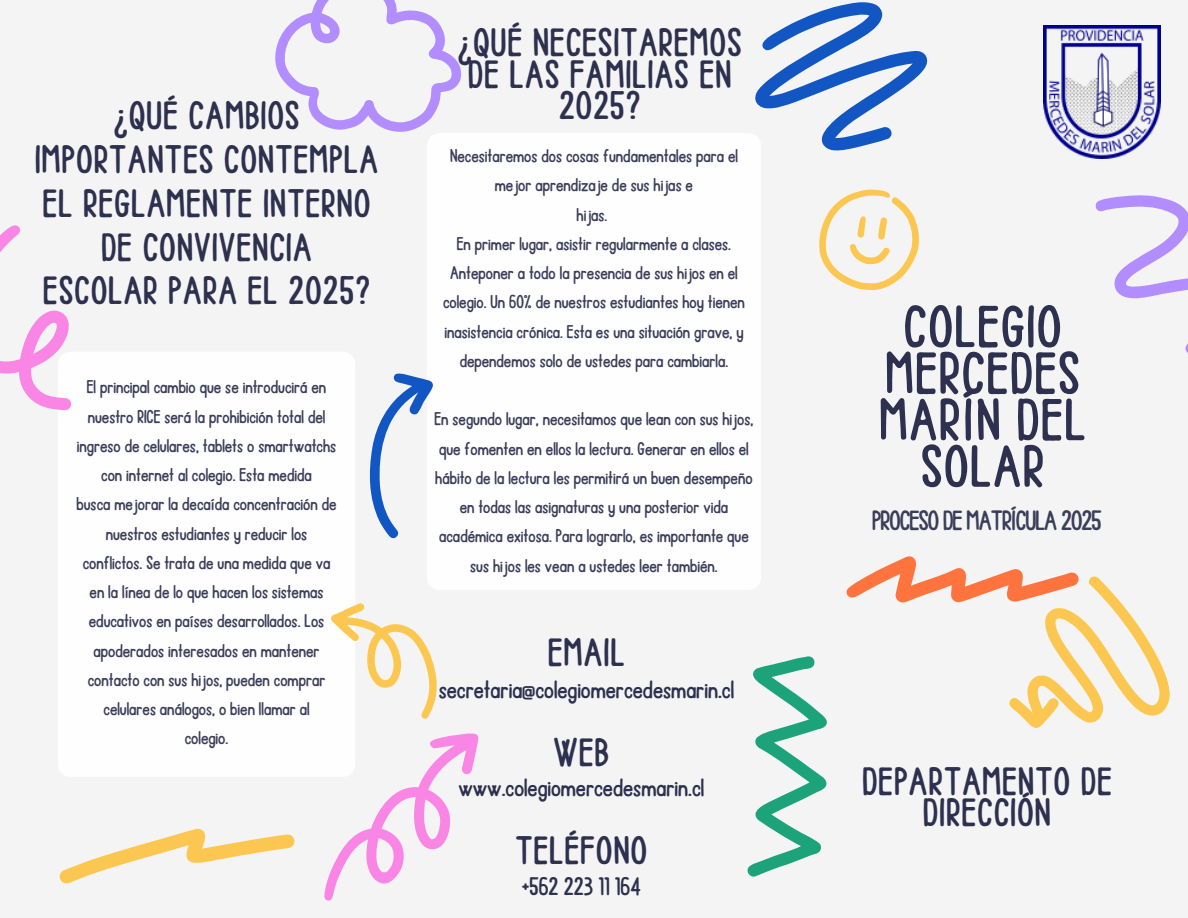
<style>
.page{position:relative;width:1188px;height:918px;background:#f4f4f4}
.page>*{position:absolute;margin:0;border:0;box-sizing:border-box;transform-origin:0 0}
.t1{font:63.15px/46.5px "Ballpoint";letter-spacing:.03em;color:#2d304e;text-align:center}
.t2{font:42.15px/43.8px "Ballpoint";letter-spacing:.03em;color:#2d304e;text-align:center}
.t3{font:29.55px "Ballpoint";letter-spacing:-.035em;color:#2d304e}
.t4{font:26.85px "Ballpoint";color:#2d304e}
.t5{font:19.8px/29.2px "Ballpoint";color:#2d304e;text-align:center}
</style>
<div class="page">
<svg style="left:755px;top:2px;width:173px;height:149px"></svg>
<svg style="left:324px;top:733px;width:155px;height:168px"></svg>
<svg style="left:1095px;top:195px;width:93px;height:158px"></svg>
<svg style="left:747px;top:656px;width:80px;height:221px"></svg>
<svg style="left:846px;top:556px;width:324px;height:172px"></svg>
<svg style="left:59px;top:829px;width:236px;height:55px"></svg>
<svg style="left:275px;top:0;width:186px;height:132px"></svg>
<svg style="left:819px;top:189px;width:100px;height:101px"></svg>
<img style="left:1043px;top:25px;width:117px;height:134px">
<svg style="left:369px;top:373px;width:64px;height:166px"></svg>
<svg style="left:324px;top:733px;width:31px;height:44px"></svg>
<svg style="left:0;top:225px;width:71px;height:186px"></svg>
<svg style="left:331px;top:603px;width:106px;height:116px"></svg>
<p class="t2" style="left:35px;top:94px;width:344px">¿QUÉ CAMBIOS<br>IMPORTANTES CONTEMPLA<br>EL REGLAMENTE INTERNO<br>DE CONVIVENCIA<br>ESCOLAR PARA EL 2025?</p>
<p class="t5" style="left:77px;top:373px;width:261px">El principal cambio que se introducirá en nuestro RICE será la prohibición total del ingreso de celulares, tablets o smartwatchs con internet al colegio. Esta medida<br>busca mejorar la decaída concentración de nuestros estudiantes y reducir los conflictos. Se trata de una medida que va en la línea de lo que hacen los sistemas educativos en países desarrollados. Los apoderados interesados en mantener contacto con sus hijos, pueden comprar celulares análogos, o bien llamar al<br>colegio.</p>
<p class="t2" style="left:458px;top:28px;width:285px;line-height:31.5px">¿QUÉ NECESITAREMOS<br>DE LAS FAMILIAS EN<br>2025?</p>
<p class="t5" style="left:443px;top:142px;width:303px">Necesitaremos dos cosas fundamentales para el mejor aprendizaje de sus hijas e<br>hijas.<br>En primer lugar, asistir regularmente a clases.<br>Anteponer a todo la presencia de sus hijos en el colegio. Un 60% de nuestros estudiantes hoy tienen inasistencia crónica. Esta es una situación grave, y dependemos solo de ustedes para cambiarla.</p>
<p class="t5" style="left:435px;top:405px;width:320px">En segundo lugar, necesitamos que lean con sus hijos, que fomenten en ellos la lectura. Generar en ellos el hábito de la lectura les permitirá un buen desempeño en todas las asignaturas y una posterior vida académica exitosa. Para lograrlo, es importante que sus hijos les vean a ustedes leer también.</p>
<h2 class="t2" style="left:548px;top:631px;width:78px">EMAIL</h2>
<p class="t4" style="left:439px;top:677px;width:297px">secretaria@colegiomercedesmarin.cl</p>
<p class="t2" style="left:554px;top:732px;width:57px">WEB</p>
<p class="t4" style="left:458px;top:775px;width:247px">www.colegiomercedesmarin.cl</p>
<p class="t2" style="left:515px;top:829px;width:133px">TELÉFONO</p>
<p class="t4" style="left:522px;top:873px;width:121px">+562 223 11 164</p>
<h2 class="t1" style="left:879px;top:305px;width:208px">COLEGIO<br>MERCEDES<br>MARÍN DEL<br>SOLAR</h2>
<h3 class="t3" style="left:872px;top:507px;width:231px">PROCESO DE MATRÍCULA 2025</h3>
<p class="t2" style="left:862px;top:766px;width:251px;line-height:31.5px">DEPARTAMENTO DE<br>DIRECCIÓN</p>
</div>
